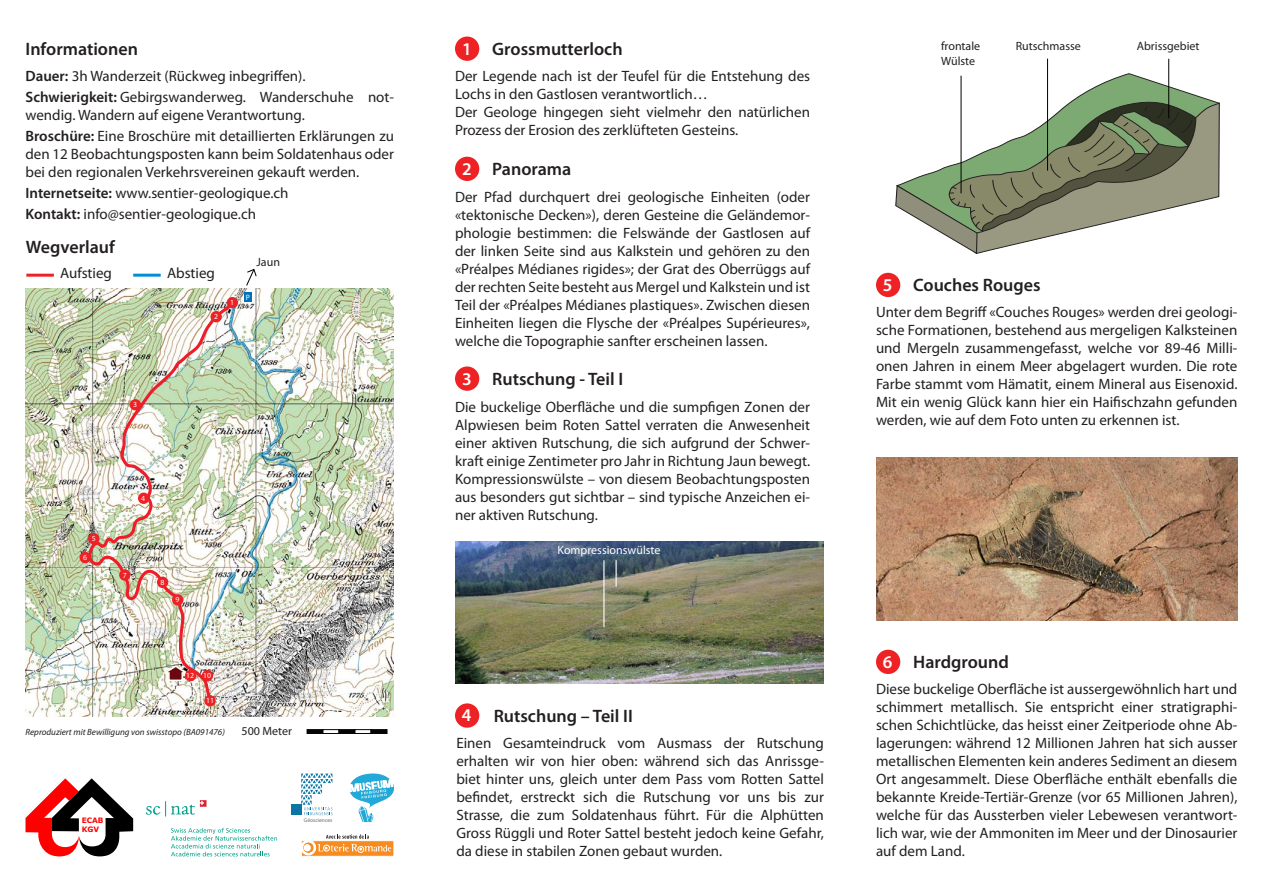
<style>
.page{position:relative;width:1263px;height:893px;background:#fff}
.page>*{position:absolute;margin:0;border:0;box-sizing:border-box;transform-origin:0 0}
.titre{font:600 18px "Myriad Pro";color:#231f20}
.titre-2{font:600 18px "Myriad Pro";color:#fff}
.titre-3{font:15px/18px "Myriad Pro";color:#231f20;text-align:justify}
.titre-4{font:12px/14.4px "Myriad Pro";color:#231f20}
.titre-5{font:12px "Myriad Pro";color:#fff}
.Légende{font:12px "Myriad Pro";color:#231f20}
.Légende-2{font:italic 9px "Myriad Pro";color:#231f20}
.t1{font:7.8px "Myriad";color:#fff}
.t2{font:700 7.5px "Verdana";color:#f00}
.t3{font:5.55px "Myriad Pro";color:#696b6c}
.s1{font-weight:600}
</style>
<div class="page">
<img style="left:455px;top:541px;width:369px;height:142px">
<img style="left:26px;top:288px;width:368px;height:428px">
<img style="left:239px;top:305px;width:63px;height:377px">
<img style="left:86px;top:299px;width:153px;height:408px">
<div style="left:244px;top:292px;width:7px;height:10px;background:#0072bc"></div>
<div style="left:138px;top:493px;width:11px;height:11px;background:#ee2124;border-radius:50%"></div>
<div style="left:130px;top:399px;width:11px;height:11px;background:#ee2124;border-radius:50%"></div>
<div style="left:119px;top:569px;width:12px;height:12px;background:#ee2124;border-radius:50%"></div>
<div style="left:80px;top:552px;width:11px;height:11px;background:#ee2124;border-radius:50%"></div>
<div style="left:172px;top:594px;width:11px;height:12px;background:#ee2124;border-radius:50%"></div>
<div style="left:157px;top:577px;width:11px;height:11px;background:#ee2124;border-radius:50%"></div>
<div style="left:185px;top:670px;width:11px;height:11px;background:#ee2124;border-radius:50%"></div>
<div style="left:204px;top:695px;width:12px;height:11px;background:#ee2124;border-radius:50%"></div>
<div style="left:88px;top:533px;width:11px;height:11px;background:#ee2124;border-radius:50%"></div>
<div style="left:210px;top:311px;width:12px;height:11px;background:#ee2124;border-radius:50%"></div>
<div style="left:202px;top:670px;width:11px;height:11px;background:#ee2124;border-radius:50%"></div>
<div style="left:227px;top:297px;width:11px;height:11px;background:#ee2124;border-radius:50%"></div>
<svg style="left:307px;top:729px;width:16px;height:5px"></svg>
<svg style="left:323px;top:729px;width:16px;height:5px"></svg>
<svg style="left:339px;top:729px;width:16px;height:5px"></svg>
<svg style="left:355px;top:729px;width:16px;height:5px"></svg>
<svg style="left:371px;top:729px;width:16px;height:5px"></svg>
<svg style="left:960px;top:73px;width:251px;height:27px"></svg>
<svg style="left:895px;top:100px;width:325px;height:154px"></svg>
<img style="left:876px;top:457px;width:361px;height:164px">
<hr style="left:961px;top:76px;width:1px;height:117px;background:#000">
<hr style="left:1168px;top:59px;width:1px;height:59px;background:#000">
<hr style="left:1047px;top:59px;width:1px;height:112px;background:#000">
<div style="left:455px;top:37px;width:24px;height:24px;background:#ee2124;border-radius:50%"></div>
<div style="left:455px;top:703px;width:24px;height:25px;background:#ee2124;border-radius:50%"></div>
<div style="left:876px;top:273px;width:24px;height:24px;background:#ee2124;border-radius:50%"></div>
<div style="left:876px;top:650px;width:24px;height:24px;background:#ee2124;border-radius:50%"></div>
<div style="left:455px;top:157px;width:24px;height:24px;background:#ee2124;border-radius:50%"></div>
<div style="left:455px;top:366px;width:24px;height:25px;background:#ee2124;border-radius:50%"></div>
<div style="left:291px;top:805px;width:10px;height:10px;background:#0b76a5"></div>
<svg style="left:301px;top:774px;width:31px;height:41px"></svg>
<hr style="left:615px;top:560px;width:2px;height:26px;background:#fff">
<hr style="left:603px;top:560px;width:1px;height:67px;background:#fff">
<hr style="left:26px;top:274px;width:28px;height:3px;background:#ee2123">
<hr style="left:133px;top:274px;width:28px;height:3px;background:#008fd5">
<svg style="left:246px;top:268px;width:11px;height:18px"></svg>
<svg style="left:26px;top:778px;width:107px;height:78px"></svg>
<svg style="left:350px;top:773px;width:44px;height:49px"></svg>
<svg style="left:171px;top:828px;width:106px;height:28px"></svg>
<svg style="left:146px;top:800px;width:60px;height:16px"></svg>
<svg style="left:303px;top:834px;width:89px;height:20px"></svg>
<div style="left:301px;top:840px;width:93px;height:16px;border:1px solid #fff"></div>
<p class="titre" style="left:25px;top:37px;width:114px">Informationen</p>
<p class="titre-3" style="left:25px;top:67px;width:282px"><span class="s1">Dauer:</span> 3h Wanderzeit (Rückweg inbegriffen).</p>
<p class="titre-3" style="left:25px;top:88px;width:370px"><span class="s1">Schwierigkeit:</span> Gebirgswanderweg. Wanderschuhe not&shy;wendig. Wandern auf eigene Verantwortung.</p>
<p class="titre-3" style="left:25px;top:127px;width:370px"><span class="s1">Broschüre:</span> Eine Broschüre mit detaillierten Erklärungen zu den 12 Beobachtungsposten kann beim Soldatenhaus oder bei den regionalen Verkehrsvereinen gekauft werden.</p>
<p class="titre-3" style="left:25px;top:184px;width:265px"><span class="s1">Internetseite:</span> www.sentier-geologique.ch</p>
<p class="titre-3" style="left:25px;top:205px;width:232px"><span class="s1">Kontakt:</span> info@sentier-geologique.ch</p>
<p class="titre" style="left:26px;top:236px;width:90px">Wegverlauf</p>
<p class="titre-3" style="left:60px;top:264px;width:53px">Aufstieg</p>
<p class="titre-3" style="left:167px;top:264px;width:49px">Abstieg</p>
<p class="titre-4" style="left:256px;top:254px;width:25px">Jaun</p>
<p class="t1" style="left:133px;top:401px;width:5px">3</p>
<p class="t1" style="left:214px;top:313px;width:5px">2</p>
<p class="t1" style="left:230px;top:299px;width:5px">1</p>
<p class="t1" style="left:246px;top:293px;width:6px">P</p>
<p class="t1" style="left:92px;top:535px;width:5px">5</p>
<p class="t1" style="left:83px;top:554px;width:5px">6</p>
<p class="t1" style="left:141px;top:494px;width:5px">4</p>
<p class="t1" style="left:123px;top:571px;width:5px">7</p>
<p class="t1" style="left:161px;top:578px;width:5px">8</p>
<p class="t1" style="left:176px;top:596px;width:5px">9</p>
<p class="t1" style="left:186px;top:671px;width:9px">12</p>
<p class="t1" style="left:203px;top:672px;width:9px">10</p>
<p class="t1" style="left:206px;top:697px;width:9px">11</p>
<p class="Légende-2" style="left:26px;top:726px;width:201px">Reproduziert mit Bewilligung von swisstopo (BA091476)</p>
<p class="Légende" style="left:242px;top:723px;width:52px">500 Meter</p>
<p class="t2" style="left:82px;top:816px;width:23px">ECAB</p>
<p class="t3" style="left:304px;top:816px;width:30px">Géosciences</p>
<p class="t2" style="left:82px;top:825px;width:19px">KGV</p>
<p class="titre-4" style="left:941px;top:39px;width:41px">frontale<br>Wülste</p>
<p class="titre-2" style="left:462px;top:37px;width:11px">1</p>
<p class="titre-4" style="left:1016px;top:39px;width:67px">Rutschmasse</p>
<p class="titre-4" style="left:1137px;top:39px;width:64px">Abrissgebiet</p>
<p class="titre" style="left:492px;top:37px;width:132px">Grossmutterloch</p>
<p class="titre-3" style="left:455px;top:67px;width:357px">Der Legende nach ist der Teufel für die Entstehung des<br>Lochs in den Gastlosen verantwortlich…</p>
<p class="titre-3" style="left:455px;top:103px;width:357px">Der Geologe hingegen sieht vielmehr den natürlichen<br>Prozess der Erosion des zerklüfteten Gesteins.</p>
<p class="titre" style="left:492px;top:158px;width:81px">Panorama</p>
<p class="titre-3" style="left:455px;top:187px;width:357px">Der Pfad durchquert drei geologische Einheiten (oder «tektonische Decken»), deren Gesteine die Geländemor&shy;phologie bestimmen: die Felswände der Gastlosen auf der linken Seite sind aus Kalkstein und gehören zu den «Préalpes Médianes rigides»; der Grat des Oberrüggs auf der rechten Seite besteht aus Mergel und Kalkstein und ist Teil der «Préalpes Médianes plastiques». Zwischen diesen Einheiten liegen die Flysche der «Préalpes Supérieures», welche die Topographie sanfter erscheinen lassen.</p>
<p class="titre" style="left:492px;top:368px;width:133px">Rutschung - Teil I</p>
<p class="titre-3" style="left:455px;top:397px;width:357px">Die buckelige Oberfläche und die sumpfigen Zonen der Alpwiesen beim Roten Sattel verraten die Anwesenheit einer aktiven Rutschung, die sich aufgrund der Schwer&shy;kraft einige Zentimeter pro Jahr in Richtung Jaun bewegt.<br>Kompressionswülste – von diesem Beobachtungsposten aus besonders gut sichtbar – sind typische Anzeichen ei&shy;ner aktiven Rutschung.</p>
<p class="titre-2" style="left:462px;top:158px;width:11px">2</p>
<p class="titre" style="left:913px;top:273px;width:129px">Couches Rouges</p>
<p class="titre-3" style="left:876px;top:303px;width:363px">Unter dem Begriff «Couches Rouges» werden drei geologi&shy;sche Formationen, bestehend aus mergeligen Kalksteinen und Mergeln zusammengefasst, welche vor 89-46 Milli&shy;onen Jahren in einem Meer abgelagert wurden. Die rote Farbe stammt vom Hämatit, einem Mineral aus Eisenoxid.<br>Mit ein wenig Glück kann hier ein Haifischzahn gefunden werden, wie auf dem Foto unten zu erkennen ist.</p>
<p class="titre-2" style="left:883px;top:273px;width:11px">5</p>
<p class="titre-2" style="left:462px;top:367px;width:11px">3</p>
<p class="titre-5" style="left:557px;top:543px;width:104px">Kompressionswülste</p>
<p class="titre" style="left:494px;top:704px;width:141px">Rutschung – Teil II</p>
<p class="titre-3" style="left:456px;top:734px;width:369px">Einen Gesamteindruck vom Ausmass der Rutschung erhalten wir von hier oben: während sich das Anrissge&shy;biet hinter uns, gleich unter dem Pass vom Rotten Sattel befindet, erstreckt sich die Rutschung vor uns bis zur Strasse, die zum Soldatenhaus führt. Für die Alphütten Gross Rüggli und Roter Sattel besteht jedoch keine Gefahr, da diese in stabilen Zonen gebaut wurden.</p>
<p class="titre-2" style="left:462px;top:704px;width:11px">4</p>
<p class="titre" style="left:913px;top:650px;width:97px">Hardground</p>
<p class="titre-3" style="left:876px;top:680px;width:363px">Diese buckelige Oberfläche ist aussergewöhnlich hart und schimmert metallisch. Sie entspricht einer stratigraphi&shy;schen Schichtlücke, das heisst einer Zeitperiode ohne Ab&shy;lagerungen: während 12 Millionen Jahren hat sich ausser metallischen Elementen kein anderes Sediment an diesem Ort angesammelt. Diese Oberfläche enthält ebenfalls die bekannte Kreide-Tertiär-Grenze (vor 65 Millionen Jahren), welche für das Aussterben vieler Lebewesen verantwort&shy;lich war, wie der Ammoniten im Meer und der Dinosaurier auf dem Land.</p>
<p class="titre-2" style="left:883px;top:650px;width:11px">6</p>
</div>
